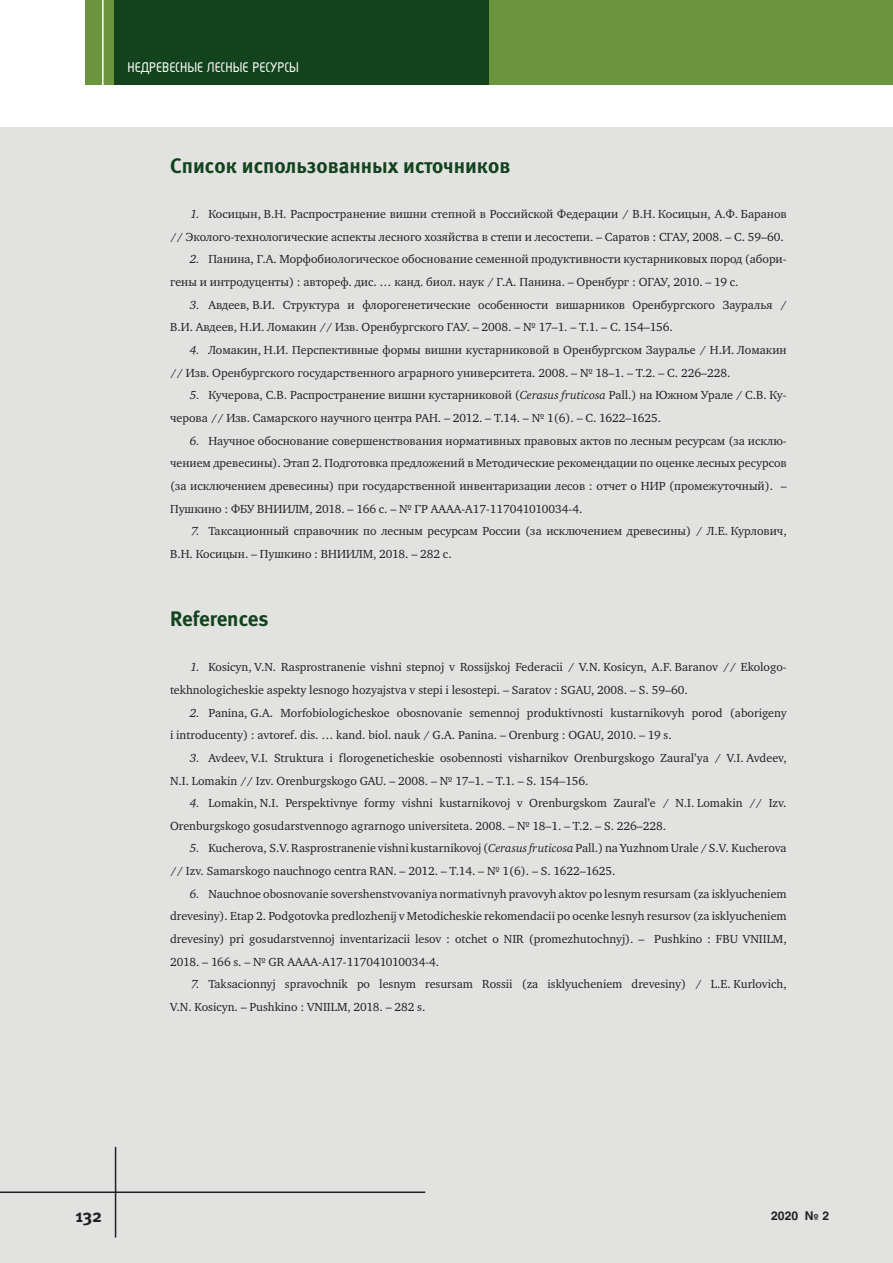
<style>
.page{position:relative;width:893px;height:1263px;background:#fff}
.page>*{position:absolute;margin:0;border:0;box-sizing:border-box;transform-origin:0 0}
.Zag_2{font:21px "Meta Bold LFC";color:#13431d}
.t1{font:18px "Meta Bold C";color:#231f20}
.t2{font:700 16.5px "Magic C";color:#fff}
.t3{font:12px/22.6px "Charter C";color:#231f20}
.t4{font:700 12px "Helios C";color:#231f20}
.s1{font-style:italic}
</style>
<div class="page">
<div style="left:0;top:128px;width:893px;height:1135px;background:#e2e2e1"></div>
<div style="left:85px;top:0;width:808px;height:85px;background:#6b943e"></div>
<div style="left:115px;top:0;width:374px;height:85px;background:#13431d"></div>
<hr style="left:102px;top:0;width:2px;height:85px;background:#fff">
<hr style="left:0;top:1191px;width:425px;height:2px;background:#231f20">
<hr style="left:115px;top:1147px;width:1px;height:90px;background:#231f20">
<h3 class="t2" style="left:128px;top:60px;width:173px">НЕДРЕВЕСНЫЕ ЛЕСНЫЕ РЕСУРСЫ</h3>
<p class="Zag_2" style="left:170px;top:153px;width:342px">Список использованных источников</p>
<p class="t3" style="left:170px;top:203px;width:618px;text-align:right"><span class="s1">1.</span> Косицын, В.Н. Распространение вишни степной в Российской Федерации / В.Н. Косицын, А.Ф. Баранов<br>// Эколого-технологические аспекты лесного хозяйства в степи и лесостепи. – Саратов : СГАУ, 2008. – С. 59–60.</p>
<p class="t3" style="left:170px;top:248px;width:618px;text-indent:20px"><span class="s1">2.</span> Панина, Г.А. Морфобиологическое обоснование семенной продуктивности кустарниковых пород (абори&shy;гены и интродуценты) : автореф. дис. … канд. биол. наук / Г.А. Панина. – Оренбург : ОГАУ, 2010. – 19 с.</p>
<p class="t3" style="left:170px;top:293px;width:618px;text-indent:20px"><span class="s1">3.</span> Авдеев, В.И. Структура и флорогенетические особенности вишарников Оренбургского Зауралья /<br>В.И. Авдеев, Н.И. Ломакин // Изв. Оренбургского ГАУ. – 2008. – № 17–1. – Т.1. – С. 154–156.</p>
<p class="t3" style="left:170px;top:339px;width:618px;text-indent:20px"><span class="s1">4.</span> Ломакин, Н.И. Перспективные формы вишни кустарниковой в Оренбургском Зауралье / Н.И. Ломакин // Изв. Оренбургского государственного аграрного университета. 2008. – № 18–1. – Т.2. – С. 226–228.</p>
<p class="t3" style="left:170px;top:384px;width:618px;text-indent:20px"><span class="s1">5.</span> Кучерова, С.В. Распространение вишни кустарниковой (<span class="s1">Cerasus fruticosa</span> Pall.) на Южном Урале / С.В. Ку&shy;черова // Изв. Самарского научного центра РАН. – 2012. – Т.14. – № 1(6). – С. 1622–1625.</p>
<p class="t3" style="left:170px;top:429px;width:618px;text-align:justify;text-indent:20px"><span class="s1">6.</span> Научное обоснование совершенствования нормативных правовых актов по лесным ресурсам (за исклю&shy;чением древесины). Этап 2. Подготовка предложений в Методические рекомендации по оценке лесных ресурсов (за исключением древесины) при государственной инвентаризации лесов : отчет о НИР (промежуточный). – Пушкино : ФБУ ВНИИЛМ, 2018. – 166 с. – № ГР АААА-А17-117041010034-4.</p>
<p class="t3" style="left:170px;top:520px;width:618px;text-indent:21px"><span class="s1">7.</span> Таксационный справочник по лесным ресурсам России (за исключением древесины) / Л.Е. Курлович,<br>В.Н. Косицын. – Пушкино : ВНИИЛМ, 2018. – 282 с.</p>
<p class="Zag_2" style="left:170px;top:606px;width:100px">References</p>
<p class="t3" style="left:170px;top:656px;width:618px;text-indent:20px"><span class="s1">1.</span> Kosicyn, V.N. Rasprostranenie vishni stepnoj v Rossijskoj Federacii / V.N. Kosicyn, A.F. Baranov // Ekologo&shy;tekhnologicheskie aspekty lesnogo hozyajstva v stepi i lesostepi. – Saratov : SGAU, 2008. – S. 59–60.</p>
<p class="t3" style="left:170px;top:701px;width:618px;text-indent:20px"><span class="s1">2.</span> Panina, G.A. Morfobiologicheskoe obosnovanie semennoj produktivnosti kustarnikovyh porod (aborigeny i introducenty) : avtoref. dis. … kand. biol. nauk / G.A. Panina. – Orenburg : OGAU, 2010. – 19 s.</p>
<p class="t3" style="left:170px;top:746px;width:618px;text-indent:20px"><span class="s1">3.</span> Avdeev, V.I. Struktura i florogeneticheskie osobennosti visharnikov Orenburgskogo Zaural’ya / V.I. Avdeev,<br>N.I. Lomakin // Izv. Orenburgskogo GAU. – 2008. – № 17–1. – T.1. – S. 154–156.</p>
<p class="t3" style="left:170px;top:792px;width:618px;text-indent:20px"><span class="s1">4.</span> Lomakin, N.I. Perspektivnye formy vishni kustarnikovoj v Orenburgskom Zaural’e / N.I. Lomakin // Izv.<br>Orenburgskogo gosudarstvennogo agrarnogo universiteta. 2008. – № 18–1. – T.2. – S. 226–228.</p>
<p class="t3" style="left:170px;top:837px;width:618px;text-indent:20px"><span class="s1">5.</span> Kucherova, S.V. Rasprostranenie vishni kustarnikovoj (<span class="s1">Cerasus fruticosa</span> Pall.) na Yuzhnom Urale / S.V. Kucherova // Izv. Samarskogo nauchnogo centra RAN. – 2012. – T.14. – № 1(6). – S. 1622–1625.</p>
<p class="t3" style="left:170px;top:882px;width:618px;text-align:justify;text-indent:20px"><span class="s1">6.</span> Nauchnoe obosnovanie sovershenstvovaniya normativnyh pravovyh aktov po lesnym resursam (za isklyucheniem drevesiny). Etap 2. Podgotovka predlozhenij v Metodicheskie rekomendacii po ocenke lesnyh resursov (za isklyucheniem drevesiny) pri gosudarstvennoj inventarizacii lesov : оtchet o NIR (promezhutochnyj). – Pushkino : FBU VNIILM, 2018. – 166 s. – № GR AAAA-A17-117041010034-4.</p>
<p class="t3" style="left:170px;top:973px;width:618px;text-indent:21px"><span class="s1">7.</span> Taksacionnyj spravochnik po lesnym resursam Rossii (za isklyucheniem drevesiny) / L.E. Kurlovich,<br>V.N. Kosicyn. – Pushkino : VNIILM, 2018. – 282 s.</p>
<h2 class="t1" style="left:75px;top:1205px;width:28px">132</h2>
<p class="t4" style="left:771px;top:1208px;width:60px">2020 № 2</p>
</div>
